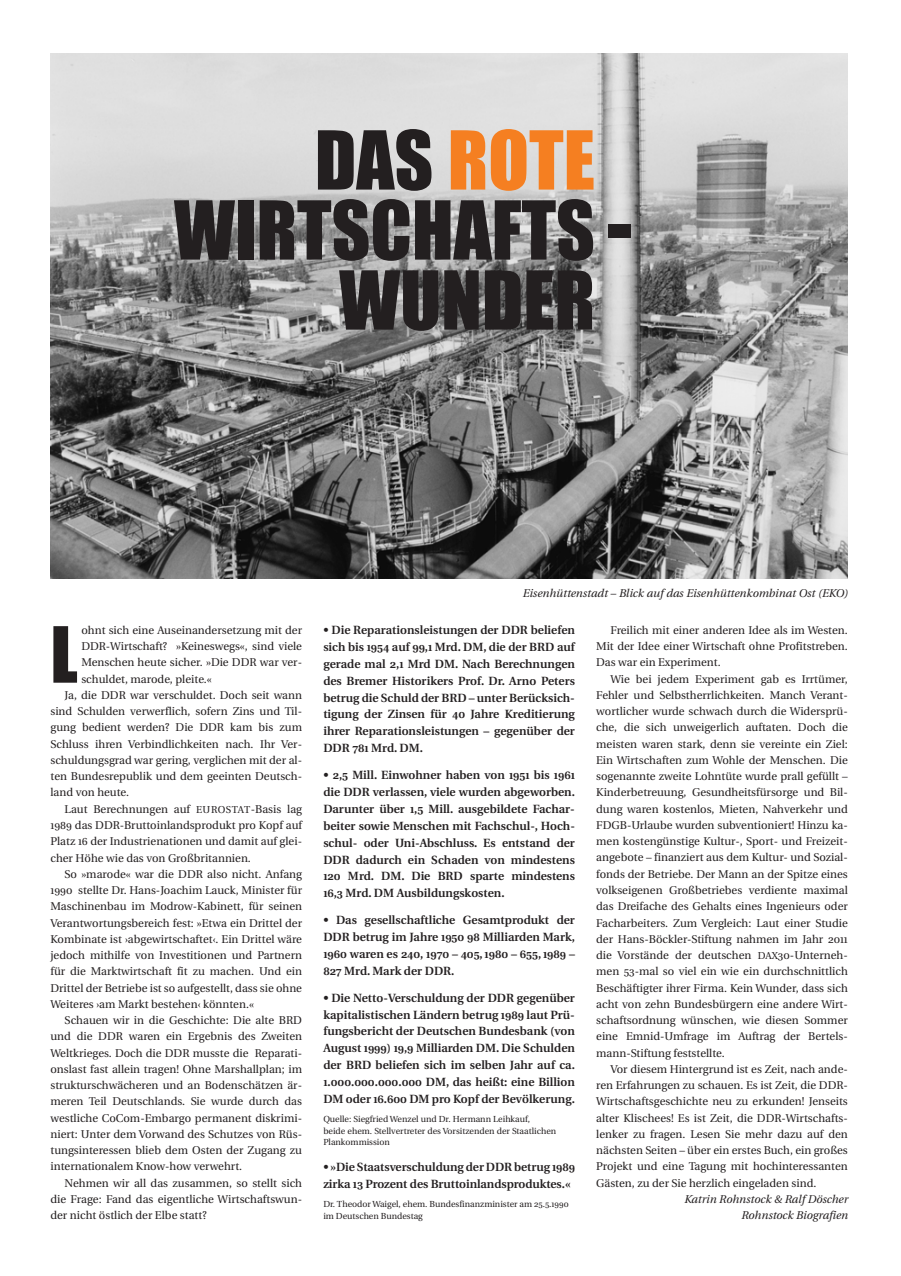
<style>
.page{position:relative;width:901px;height:1276px;background:#fff}
.page>*{position:absolute;margin:0;border:0;box-sizing:border-box;transform-origin:0 0}
.t1{font:75px/70px "Impact";color:#231f20;text-align:right}
.t2{font:71.5px "Impact";color:#231f20}
.t3{font:600 11.88px/16.9px "Utopia";color:#231f20;text-align:justify}
.t4{font:600 11.88px "Utopia Exp";color:#231f20}
.t5{font:11.25px/16.2px "Utopia";color:#231f20;text-align:justify}
.t6{font:italic 11.25px/16.2px "Utopia";color:#231f20;text-align:right}
.t7{font:8.75px/11.2px "Utopia";color:#231f20}
.s1{color:#f57f21}
.s2{font-size:10px}
.s3{font-family:"Utopia Exp"}
.s4{font-family:"Utopia"}
</style>
<div class="page">
<img style="left:50px;top:54px;width:798px;height:524px">
<div style="left:608px;top:224px;width:23px;height:14px;background:#231f20"></div>
<h1 class="t1" style="left:174px;top:131px;width:422px">DAS <span class="s1">ROTE<br></span>WIRTSCHAFTS<br>WUNDER</h1>
<h2 class="t2" style="left:50px;top:631px;width:29px">L</h2>
<p class="t5" style="left:81px;top:623px;width:222px">ohnt sich eine Auseinandersetzung mit der</p>
<p class="t5" style="left:81px;top:639px;width:222px">DDR-Wirtschaft? »Keineswegs«, sind viele</p>
<p class="t5" style="left:81px;top:655px;width:222px">Menschen heute sicher. »Die DDR war ver-</p>
<p class="t5" style="left:81px;top:672px;width:132px">schuldet, marode, pleite.«</p>
<p class="t5" style="left:65px;top:688px;width:239px">Ja, die DDR war verschuldet. Doch seit wann</p>
<p class="t5" style="left:50px;top:704px;width:253px">sind Schulden verwerflich, sofern Zins und Til-</p>
<p class="t5" style="left:50px;top:720px;width:253px">gung bedient werden? Die DDR kam bis zum</p>
<p class="t5" style="left:50px;top:737px;width:253px">Schluss ihren Verbindlichkeiten nach. Ihr Ver-</p>
<p class="t5" style="left:50px;top:753px;width:253px">schuldungsgrad war gering, verglichen mit der al-</p>
<p class="t5" style="left:50px;top:769px;width:253px">ten Bundesrepublik und dem geeinten Deutsch-</p>
<p class="t5" style="left:50px;top:785px;width:80px">land von heute.</p>
<p class="t5" style="left:65px;top:802px;width:239px">Laut Berechnungen auf <span class="s2">EUROSTAT</span>-Basis lag</p>
<p class="t5" style="left:50px;top:818px;width:253px"><span class="s3">1989</span> das DDR-Bruttoinlandsprodukt pro Kopf auf</p>
<p class="t5" style="left:50px;top:834px;width:253px">Platz <span class="s3">16</span> der Industrienationen und damit auf glei-</p>
<p class="t5" style="left:50px;top:850px;width:202px">cher Höhe wie das von Großbritannien.</p>
<p class="t5" style="left:65px;top:867px;width:239px">So »marode« war die DDR also nicht. Anfang</p>
<p class="t5" style="left:50px;top:883px;width:253px"><span class="s3">1990</span> stellte Dr. Hans-Joachim Lauck, Minister für</p>
<p class="t5" style="left:50px;top:899px;width:253px">Maschinenbau im Modrow-Kabinett, für seinen</p>
<p class="t5" style="left:50px;top:915px;width:253px">Verantwortungsbereich fest: »Etwa ein Drittel der</p>
<p class="t5" style="left:50px;top:932px;width:253px">Kombinate ist ›abgewirtschaftet‹. Ein Drittel wäre</p>
<p class="t5" style="left:50px;top:948px;width:253px">jedoch mithilfe von Investitionen und Partnern</p>
<p class="t5" style="left:50px;top:964px;width:253px">für die Marktwirtschaft fit zu machen. Und ein</p>
<p class="t5" style="left:50px;top:980px;width:253px">Drittel der Betriebe ist so aufgestellt, dass sie ohne</p>
<p class="t5" style="left:50px;top:997px;width:205px">Weiteres ›am Markt bestehen‹ könnten.«</p>
<p class="t5" style="left:65px;top:1013px;width:239px">Schauen wir in die Geschichte: Die alte BRD</p>
<p class="t5" style="left:50px;top:1029px;width:253px">und die DDR waren ein Ergebnis des Zweiten</p>
<p class="t5" style="left:50px;top:1045px;width:253px">Weltkrieges. Doch die DDR musste die Reparati-</p>
<p class="t5" style="left:50px;top:1062px;width:253px">onslast fast allein tragen! Ohne Marshallplan; im</p>
<p class="t5" style="left:50px;top:1078px;width:253px">strukturschwächeren und an Bodenschätzen är-</p>
<p class="t5" style="left:50px;top:1094px;width:253px">meren Teil Deutschlands. Sie wurde durch das</p>
<p class="t5" style="left:50px;top:1110px;width:253px">westliche CoCom-Embargo permanent diskrimi-</p>
<p class="t5" style="left:50px;top:1127px;width:253px">niert: Unter dem Vorwand des Schutzes von Rüs-</p>
<p class="t5" style="left:50px;top:1143px;width:253px">tungsinteressen blieb dem Osten der Zugang zu</p>
<p class="t5" style="left:50px;top:1159px;width:193px">internationalem Know-how verwehrt.</p>
<p class="t5" style="left:65px;top:1175px;width:239px">Nehmen wir all das zusammen, so stellt sich</p>
<p class="t5" style="left:50px;top:1192px;width:253px">die Frage: Fand das eigentliche Wirtschaftswun-</p>
<p class="t5" style="left:50px;top:1208px;width:158px">der nicht östlich der Elbe statt?</p>
<p class="t6" style="left:522px;top:586px;width:327px">Eisenhüttenstadt – Blick auf das Eisenhüttenkombinat Ost (EKO)</p>
<p class="t5" style="left:596px;top:623px;width:253px;text-indent:14px">Freilich mit einer anderen Idee als im Westen.<br>Mit der Idee einer Wirtschaft ohne Profitstreben.<br>Das war ein Experiment.</p>
<p class="t5" style="left:596px;top:672px;width:253px;text-indent:14px">Wie bei jedem Experiment gab es Irrtümer, Fehler und Selbstherrlichkeiten. Manch Verant&shy;wortlicher wurde schwach durch die Widersprü&shy;che, die sich unweigerlich auftaten. Doch die meisten waren stark, denn sie vereinte ein Ziel:<br>Ein Wirtschaften zum Wohle der Menschen. Die sogenannte zweite Lohntüte wurde prall gefüllt – Kinderbetreuung, Gesundheitsfürsorge und Bil&shy;dung waren kostenlos, Mieten, Nahverkehr und FDGB-Urlaube wurden subventioniert! Hinzu ka&shy;men kostengünstige Kultur-, Sport- und Freizeit&shy;angebote – finanziert aus dem Kultur- und Sozial&shy;fonds der Betriebe. Der Mann an der Spitze eines volkseigenen Großbetriebes verdiente maximal das Dreifache des Gehalts eines Ingenieurs oder Facharbeiters. Zum Vergleich: Laut einer Studie der Hans-Böckler-Stiftung nahmen im Jahr <span class="s3">2011 </span>die Vorstände der deutschen <span class="s2">DAX</span><span class="s3">30</span>-Unterneh&shy;men <span class="s3">53-</span>mal so viel ein wie ein durchschnittlich Beschäftigter ihrer Firma. Kein Wunder, dass sich acht von zehn Bundesbürgern eine andere Wirt&shy;schaftsordnung wünschen, wie diesen Sommer eine Emnid-Umfrage im Auftrag der Bertels&shy;mann-Stiftung feststellte.</p>
<p class="t5" style="left:596px;top:1062px;width:253px;text-indent:14px">Vor diesem Hintergrund ist es Zeit, nach ande&shy;ren Erfahrungen zu schauen. Es ist Zeit, die DDR-Wirtschaftsgeschichte neu zu erkunden! Jenseits alter Klischees! Es ist Zeit, die DDR-Wirtschafts&shy;lenker zu fragen. Lesen Sie mehr dazu auf den nächsten Seiten – über ein erstes Buch, ein großes Projekt und eine Tagung mit hochinteressanten Gästen, zu der Sie herzlich eingeladen sind.</p>
<p class="t3" style="left:323px;top:622px;width:253px">• Die Reparationsleistungen der DDR beliefen sich bis <span class="s3">1954</span> auf <span class="s3">99,1</span> Mrd. DM, die der BRD auf gerade mal <span class="s3">2,1</span> Mrd DM. Nach Berechnungen des Bremer Historikers Prof. Dr. Arno Peters betrug die Schuld der BRD – unter Berücksich&shy;tigung der Zinsen für <span class="s3">40</span> Jahre Kreditierung ihrer Reparationsleistungen – gegenüber der DDR <span class="s3">781</span> Mrd. DM.</p>
<p class="t3" style="left:323px;top:767px;width:253px">• <span class="s3">2,5</span> Mill. Einwohner haben von <span class="s3">1951</span> bis <span class="s3">1961 </span>die DDR verlassen, viele wurden abgeworben.<br>Darunter über <span class="s3">1,5</span> Mill. ausgebildete Fachar&shy;beiter sowie Menschen mit Fachschul-, Hoch&shy;schul- oder Uni-Abschluss. Es entstand der DDR dadurch ein Schaden von mindestens <span class="s3">120</span> Mrd. DM. Die BRD sparte mindestens <span class="s3">16,3</span> Mrd. DM Ausbildungskosten.</p>
<p class="t3" style="left:323px;top:912px;width:253px">• Das gesellschaftliche Gesamtprodukt der<br>DDR betrug im Jahre <span class="s3">1950 98</span> Milliarden Mark,</p>
<p class="t4" style="left:323px;top:948px;width:253px">1960 <span class="s4">waren es</span> 240, 1970 <span class="s4">–</span> 405, 1980 <span class="s4">–</span> 655, 1989 <span class="s4">–</span></p>
<p class="t3" style="left:323px;top:963px;width:133px"><span class="s3">827</span> Mrd. Mark der DDR.</p>
<p class="t3" style="left:323px;top:990px;width:253px">• Die Netto-Verschuldung der DDR gegenüber kapitalistischen Ländern betrug <span class="s3">1989</span> laut Prü&shy;fungsbericht der Deutschen Bundesbank (von August <span class="s3">1999</span>) <span class="s3">19,9</span> Milliarden DM. Die Schulden der BRD beliefen sich im selben Jahr auf ca.<br><span class="s3">1.000.000.000.000</span> DM, das heißt: eine Billion DM oder <span class="s3">16.600</span> DM pro Kopf der Bevölkerung.</p>
<p class="t7" style="left:323px;top:1114px;width:234px">Quelle: Siegfried Wenzel und Dr. Hermann Leihkauf,<br>beide ehem. Stellvertreter des Vorsitzenden der Staatlichen<br>Plankommission</p>
<p class="t3" style="left:323px;top:1159px;width:253px">• »Die Staatsverschuldung der DDR betrug <span class="s3">1989 </span>zirka <span class="s3">13</span> Prozent des Bruttoinlandsproduktes.«</p>
<p class="t7" style="left:323px;top:1199px;width:247px">Dr. Theodor Waigel, ehem. Bundesfinanzminister am <span class="s3">25.5.1990 </span>im Deutschen Bundestag</p>
<p class="t6" style="left:684px;top:1192px;width:165px">Katrin Rohnstock &amp; Ralf Döscher<br>Rohnstock Biografien</p>
</div>
